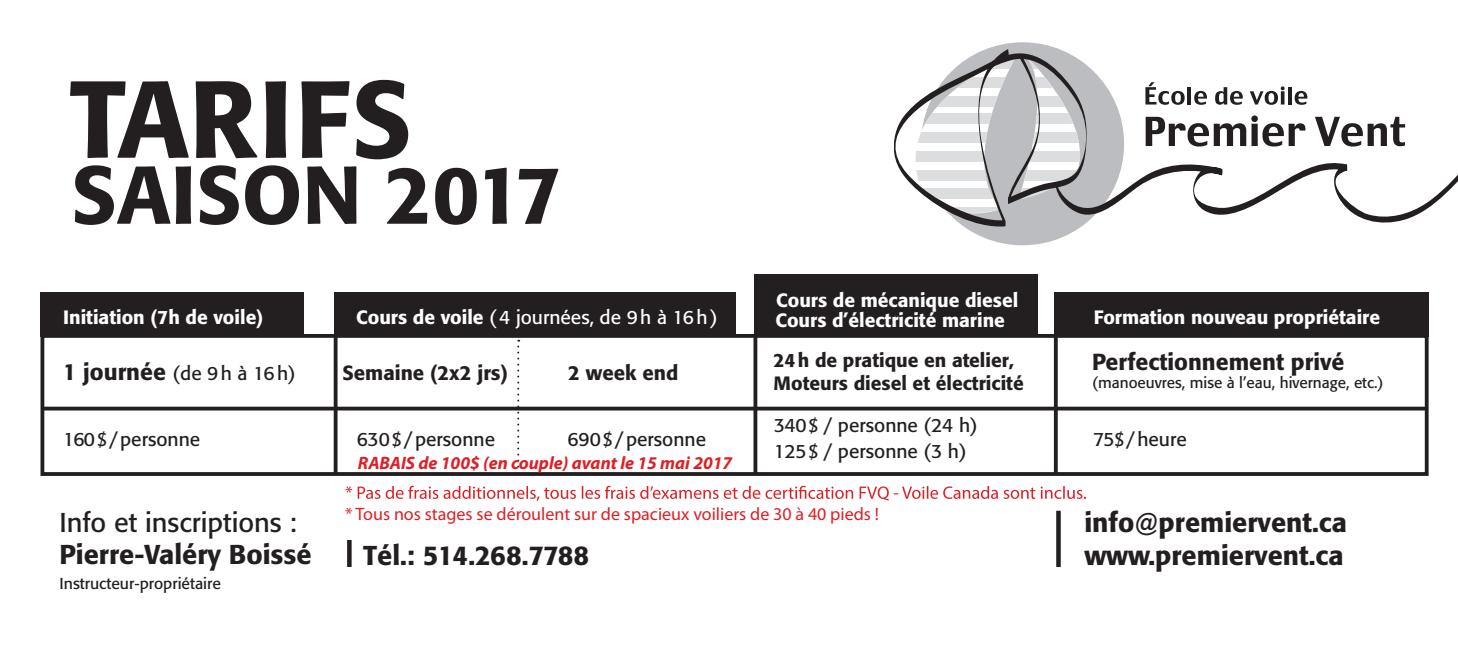
<style>
.page{position:relative;width:1458px;height:648px;background:#fff}
.page>*{position:absolute;margin:0;border:0;box-sizing:border-box;transform-origin:0 0}
.t1{font:500 108px "Formata";color:#231f20}
.t2{font:500 81px "Formata";color:#231f20}
.t3{font:500 27px/32.4px "Formata";color:#231f20}
.t4{font:27px "Formata";color:#231f20}
.t5{font:500 27px "Formata";letter-spacing:-.02em;color:#231f20}
.t6{font:500 22.95px "Formata";color:#231f20}
.t7{font:500 20.25px "Formata";color:#231f20}
.t8{font:19.12px/25.4px "Formata";color:#231f20}
.t9{font:500 19.12px "Formata";color:#fff}
.t10{font:500 19.12px/22.9px "Formata";color:#231f20}
.t11{font:19.12px "Formata";color:#fff}
.t12{font:18px "Myriad Pro";color:#df1f25}
.t13{font:italic 700 18px "Myriad Pro";color:#df1f25}
.t14{font:15.75px "Formata";color:#231f20}
.t15{font:15.3px "Formata";color:#231f20}
.s1{font-weight:500}
.s2{font-weight:500;font-size:22.95px}
</style>
<div class="page">
<div style="left:347px;top:540px;width:5px;height:27px;background:#231f20"></div>
<div style="left:1056px;top:511px;width:5px;height:56px;background:#231f20"></div>
<div style="left:921px;top:42px;width:203px;height:203px;background:#bcbdc0;border-radius:50%"></div>
<svg style="left:894px;top:47px;width:564px;height:181px"></svg>
<div style="left:41px;top:334px;width:1388px;height:142px;border:4px solid #231f20"></div>
<div style="left:1054px;top:293px;width:375px;height:44px;background:#231f20"></div>
<svg style="left:517px;top:340px;width:2px;height:135px"></svg>
<svg style="left:1054px;top:337px;width:4px;height:138px"></svg>
<div style="left:334px;top:293px;width:401px;height:44px;background:#231f20"></div>
<div style="left:40px;top:293px;width:264px;height:44px;background:#231f20"></div>
<svg style="left:43px;top:407px;width:1383px;height:4px;background:#3d3a3b"></svg>
<div style="left:754px;top:275px;width:284px;height:62px;background:#231f20"></div>
<hr style="left:754px;top:337px;width:3px;height:138px;background:#231f20">
<svg style="left:334px;top:337px;width:4px;height:138px"></svg>
<svg style="left:346px;top:486px;width:740px;height:15px"></svg>
<h1 class="t1" style="left:70px;top:53px;width:344px">TARIFS</h1>
<h2 class="t2" style="left:71px;top:145px;width:492px">SAISON 2017</h2>
<p class="t9" style="left:776px;top:288px;width:244px">Cours de mécanique diesel</p>
<p class="t9" style="left:63px;top:305px;width:202px">Initiation (7h de voile)</p>
<p class="t11" style="left:356px;top:306px;width:363px"><span class="s1">Cours de voile</span> (4 journées, de 9h à 16h)</p>
<p class="t9" style="left:1094px;top:305px;width:288px">Formation nouveau propriétaire</p>
<p class="t9" style="left:776px;top:309px;width:231px">Cours d’électricité marine</p>
<p class="t8" style="left:63px;top:360px;width:234px"><span class="s2">1 journée</span> (de 9h à 16h)</p>
<p class="t7" style="left:342px;top:360px;width:167px">Semaine (2x2 jrs)</p>
<p class="t7" style="left:568px;top:360px;width:112px">2 week end</p>
<p class="t10" style="left:774px;top:349px;width:252px">24h de pratique en atelier,<br>Moteurs diesel et électricité</p>
<p class="t6" style="left:1092px;top:348px;width:254px">Perfectionnement privé</p>
<p class="t15" style="left:1092px;top:373px;width:293px">(manoeuvres, mise à l’eau, hivernage, etc.)</p>
<p class="t8" style="left:774px;top:413px;width:205px">340$ / personne (24 h)<br>125$ / personne (3 h)</p>
<p class="t8" style="left:63px;top:426px;width:139px">160$ /personne</p>
<p class="t8" style="left:1093px;top:426px;width:95px">75$ /heure</p>
<p class="t8" style="left:357px;top:426px;width:140px">630$ /personne</p>
<p class="t8" style="left:567px;top:426px;width:140px">690$ /personne</p>
<p class="t13" style="left:358px;top:451px;width:376px">RABAIS de 100$ (en couple) avant le 15 mai 2017</p>
<h3 class="t4" style="left:60px;top:506px;width:239px">Info et inscriptions :</h3>
<h3 class="t3" style="left:60px;top:538px;width:253px">Pierre-Valéry Boissé</h3>
<p class="t14" style="left:60px;top:574px;width:163px">Instructeur-propriétaire</p>
<p class="t12" style="left:345px;top:503px;width:535px">* Tous nos stages se déroulent sur de spacieux voiliers de 30 à 40 pieds !</p>
<h3 class="t5" style="left:363px;top:539px;width:228px">Tél.: 514.268.7788</h3>
<h3 class="t3" style="left:1084px;top:506px;width:264px">info@premiervent.ca www.premiervent.ca</h3>
</div>
